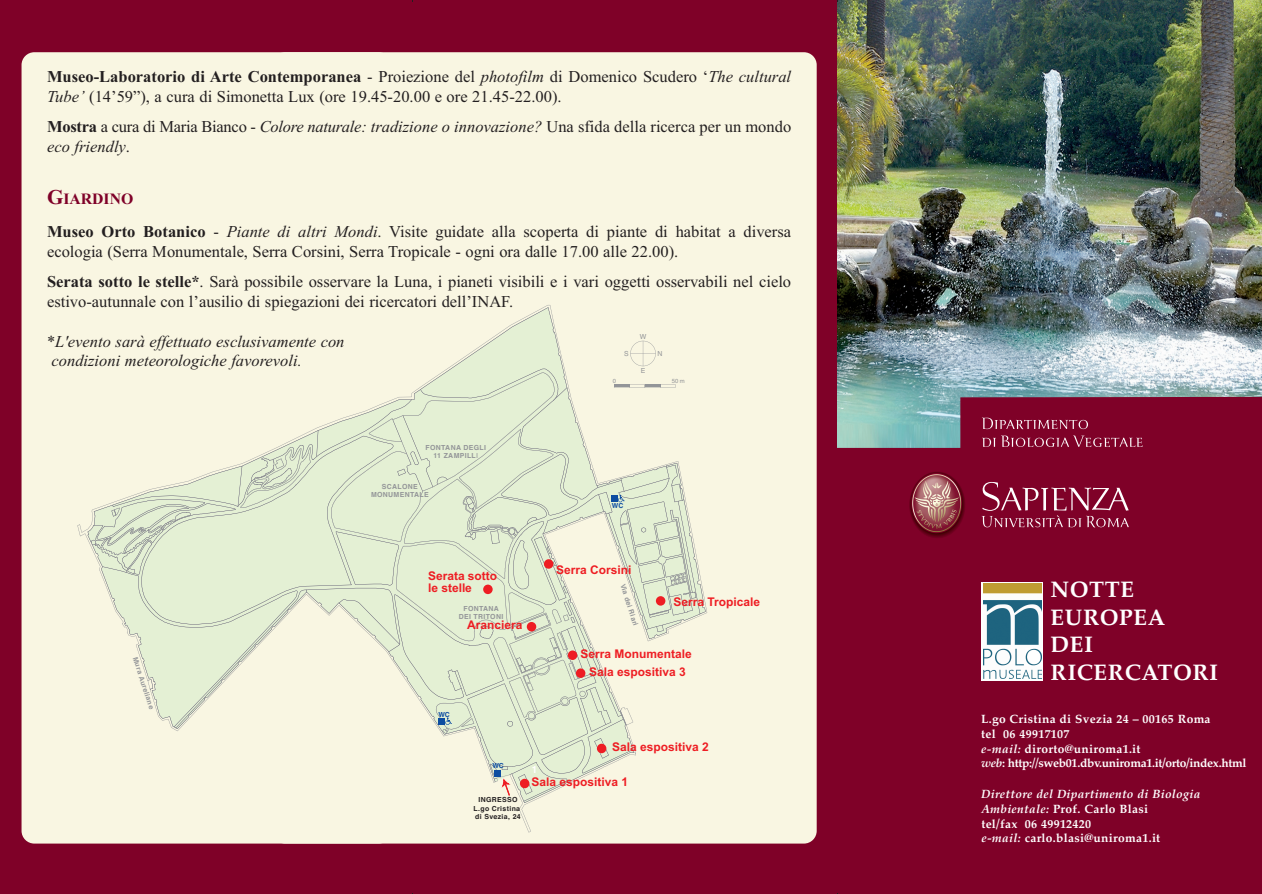
<style>
.page{position:relative;width:1262px;height:894px;background:#fff}
.page>*{position:absolute;margin:0;border:0;box-sizing:border-box;transform-origin:0 0}
.t1{font:700 22.5px/27.5px "Palatino";letter-spacing:.025em;color:#fff}
.t2{font:16.5px/19.8px "Times New Roman";color:#231f20}
.t3{font:italic 16.5px/19.8px "Times New Roman";color:#231f20}
.t4{font:700 15.75px "Times New Roman";color:#7f0128}
.t5{font:700 12px/14.7px "Palatino";letter-spacing:.025em;color:#fff}
.t6{font:700 12px/12px "Arial";color:#ee1d23}
.t7{font:700 9.9px "Helvetica";color:#fff}
.t8{font:700 6.9px/8.4px "Helvetica";letter-spacing:.05em;color:#939598;text-align:center}
.t9{font:700 6.9px/8.4px "Helvetica";letter-spacing:.05em;color:#231f20;text-align:center}
.t10{font:700 6.9px "Helvetica";color:#0d4da1}
.t11{font:6.9px "Helvetica";color:#939598}
.t12{font:6px "Helvetica";color:#939598}
.s1{font-weight:700}
.s2{font-style:italic}
.s3{font-size:21px}
.s4{font-weight:400}
</style>
<div class="page">
<div style="left:0;top:0;width:1262px;height:893px;background:#7f0128"></div>
<img style="left:837px;top:0;width:425px;height:397px">
<div style="left:272px;top:52px;width:545px;height:791px;background:#f9f6e2;border-radius:13px"></div>
<div style="left:22px;top:52px;width:369px;height:791px;background:#f9f6e2;border-radius:13px"></div>
<svg style="left:837px;top:397px;width:306px;height:284px"></svg>
<svg style="left:982px;top:482px;width:147px;height:45px"></svg>
<svg style="left:982px;top:417px;width:106px;height:12px"></svg>
<svg style="left:982px;top:435px;width:160px;height:12px"></svg>
<img style="left:909px;top:471px;width:57px;height:67px">
<svg style="left:77px;top:305px;width:630px;height:527px"></svg>
<svg style="left:114px;top:372px;width:472px;height:361px;fill:#e4f0d4"></svg>
<svg style="left:630px;top:341px;width:26px;height:25px"></svg>
<svg style="left:614px;top:384px;width:62px;height:3px"></svg>
<svg style="left:438px;top:717px;width:14px;height:8px"></svg>
<div style="left:611px;top:495px;width:6px;height:7px;background:#0d4da1"></div>
<svg style="left:618px;top:495px;width:6px;height:7px"></svg>
<div style="left:656px;top:596px;width:9px;height:9px;background:#ee1d23;border-radius:50%"></div>
<div style="left:568px;top:650px;width:9px;height:10px;background:#ee1d23;border-radius:50%"></div>
<div style="left:576px;top:668px;width:9px;height:10px;background:#ee1d23;border-radius:50%"></div>
<div style="left:527px;top:622px;width:9px;height:9px;background:#ee1d23;border-radius:50%"></div>
<div style="left:544px;top:559px;width:9px;height:9px;background:#ee1d23;border-radius:50%"></div>
<div style="left:597px;top:743px;width:9px;height:10px;background:#ee1d23;border-radius:50%"></div>
<div style="left:520px;top:778px;width:9px;height:10px;background:#ee1d23;border-radius:50%"></div>
<svg style="left:495px;top:770px;width:15px;height:25px"></svg>
<div style="left:483px;top:584px;width:10px;height:10px;background:#ee1d23;border-radius:50%"></div>
<svg style="left:981px;top:582px;width:62px;height:98px"></svg>
<img style="left:983px;top:583px;width:58px;height:95px">
<p class="t2" style="left:47px;top:66px;width:746px"><span class="s1">Museo-Laboratorio di Arte Contemporanea</span> - Proiezione del <span class="s2">photofilm</span> di Domenico Scudero ‘<span class="s2">The cultural<br>Tube’</span> (14’59”), a cura di Simonetta Lux (ore 19.45-20.00 e ore 21.45-22.00).</p>
<p class="t2" style="left:47px;top:117px;width:746px"><span class="s1">Mostra</span> a cura di Maria Bianco - <span class="s2">Colore naturale: tradizione o innovazione?</span> Una sfida della ricerca per un mondo <span class="s2">eco friendly</span>.</p>
<p class="t4" style="left:47px;top:187px;width:88px"><span class="s3">G</span>IARDINO</p>
<p class="t2" style="left:47px;top:221px;width:746px"><span class="s1">Museo Orto Botanico</span> - <span class="s2">Piante di altri Mondi</span>. Visite guidate alla scoperta di piante di habitat a diversa ecologia (Serra Monumentale, Serra Corsini, Serra Tropicale - ogni ora dalle 17.00 alle 22.00).</p>
<p class="t2" style="left:47px;top:271px;width:746px"><span class="s1">Serata sotto le stelle*</span>. Sarà possibile osservare la Luna, i pianeti visibili e i vari oggetti osservabili nel cielo estivo-autunnale con l’ausilio di spiegazioni dei ricercatori dell’INAF.</p>
<p class="t3" style="left:47px;top:331px;width:299px">*L'evento sarà effettuato esclusivamente con condizioni meteorologiche favorevoli.</p>
<p class="t11" style="left:640px;top:331px;width:8px">W</p>
<p class="t11" style="left:641px;top:365px;width:6px">E</p>
<p class="t11" style="left:624px;top:348px;width:6px">S</p>
<p class="t11" style="left:657px;top:348px;width:7px">N</p>
<p class="t8" style="left:139px;top:655px;width:56px;rotate:72deg">Mura Aureliane</p>
<p class="t12" style="left:613px;top:376px;width:5px">0</p>
<p class="t12" style="left:672px;top:376px;width:15px">50 m</p>
<p class="t8" style="left:426px;top:443px;width:62px">FONTANA DEGLI<br>11 ZAMPILL<span class="s4">I</span></p>
<p class="t8" style="left:371px;top:482px;width:59px">SCALONE<br>MONUMENTALE</p>
<p class="t10" style="left:612px;top:500px;width:13px">WC</p>
<p class="t6" style="left:428px;top:570px;width:71px">Serata sotto le stelle</p>
<p class="t8" style="left:459px;top:604px;width:46px">FONTANA<br>DEI TRITONI</p>
<p class="t6" style="left:467px;top:618px;width:57px">Aranciera</p>
<p class="t6" style="left:556px;top:564px;width:77px">Serra Corsini</p>
<p class="t8" style="left:626px;top:582px;width:45px;rotate:72deg">Via dei Riari</p>
<p class="t6" style="left:674px;top:596px;width:88px">Serra Tropicale</p>
<p class="t6" style="left:581px;top:648px;width:113px">Serra Monumentale</p>
<p class="t6" style="left:589px;top:666px;width:98px">Sala espositiva 3</p>
<p class="t10" style="left:438px;top:708px;width:13px">WC</p>
<p class="t10" style="left:492px;top:759px;width:13px">WC</p>
<p class="t9" style="left:474px;top:795px;width:49px">INGRESSO<br>L.go Cristina di Svezia, 24</p>
<p class="t7" style="left:532px;top:761px;width:7px">1</p>
<p class="t6" style="left:612px;top:741px;width:98px">Sala espositiva 2</p>
<p class="t6" style="left:531px;top:776px;width:98px">Sala espositiva 1</p>
<h1 class="t1" style="left:1051px;top:575px;width:169px">NOTTE<br>EUROPEA<br>DEI<br>RICERCATORI</h1>
<p class="t5" style="left:981px;top:711px;width:267px">L.go Cristina di Svezia 24 – 00165 Roma<br>tel 06 49917107<br><span class="s2">e-mail:</span> dirorto@uniroma1.it<br><span class="s2">web</span>: http://sweb01.dbv.uniroma1.it/orto/index.html</p>
<p class="t5" style="left:981px;top:786px;width:221px"><span class="s2">Direttore del Dipartimento di Biologia<br>Ambientale:</span> Prof. Carlo Blasi<br>tel/fax 06 49912420<br><span class="s2">e-mail:</span> carlo.blasi@uniroma1.it</p>
</div>
